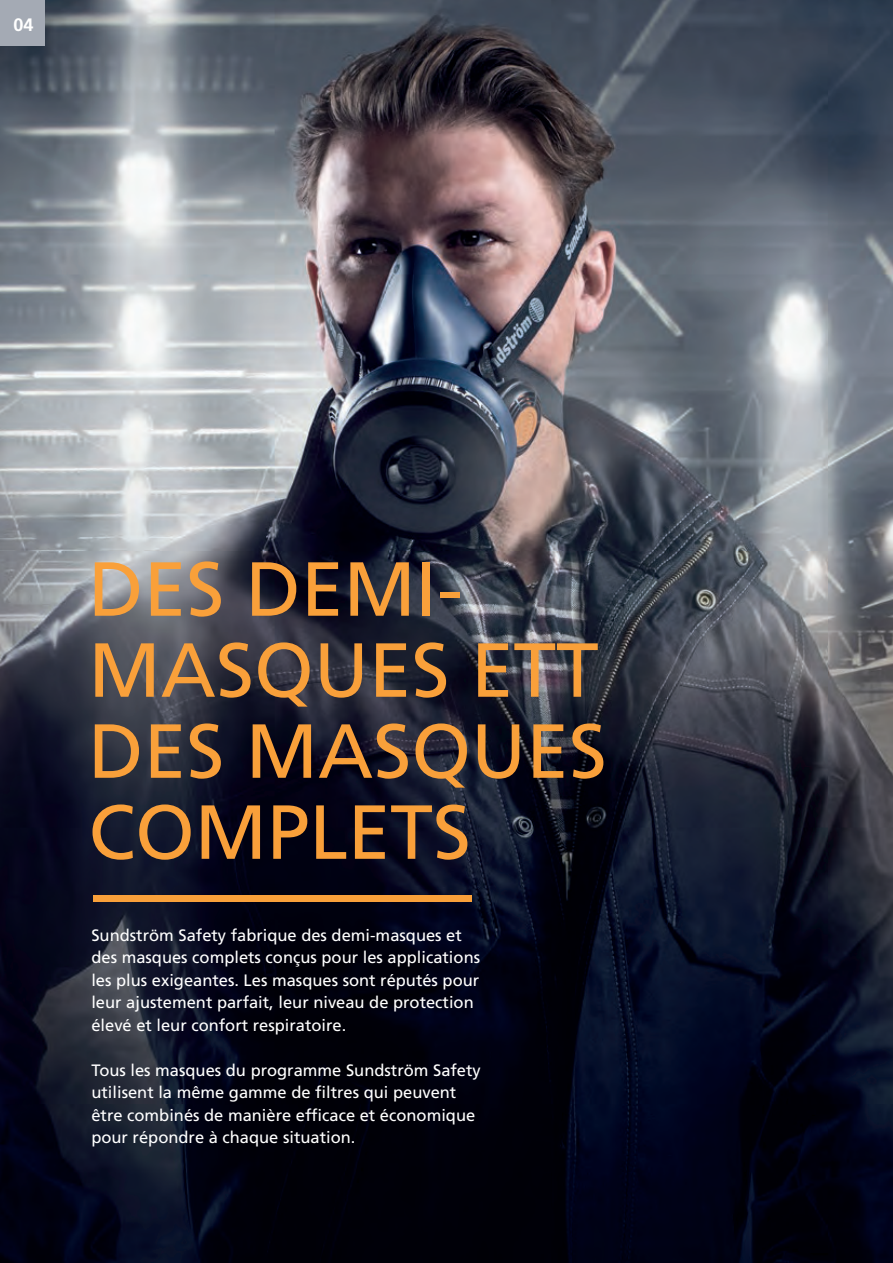
<style>
.page{position:relative;width:893px;height:1263px;background:#fff}
.page>*{position:absolute;margin:0;border:0;box-sizing:border-box;transform-origin:0 0}
.t1{font:76.5px/81px "Frutiger LT Std";color:#f9a03a}
.t2{font:700 18px "Frutiger LT Std";color:#fff}
.t3{font:16.5px/22.5px "Frutiger LT Std";color:#fff}
</style>
<div class="page">
<img style="left:0;top:0;width:893px;height:1263px">
<div style="left:0;top:0;width:45px;height:46px;background:#a4aab4"></div>
<div style="left:94px;top:895px;width:378px;height:7px;background:#f9a03a"></div>
<p class="t2" style="left:14px;top:14px;width:22px">04</p>
<h1 class="t1" style="left:88px;top:549px;width:520px">DES DEMI-<br>MASQUES ETT<br>DES MASQUES<br>COMPLETS</h1>
<p class="t3" style="left:91px;top:924px;width:390px">Sundström Safety fabrique des demi-masques et des masques complets conçus pour les applications les plus exigeantes. Les masques sont réputés pour leur ajustement parfait, leur niveau de protection élevé et leur confort respiratoire.</p>
<p class="t3" style="left:91px;top:1059px;width:391px">Tous les masques du programme Sundström Safety utilisent la même gamme de filtres qui peuvent être combinés de manière efficace et économique pour répondre à chaque situation.</p>
</div>
